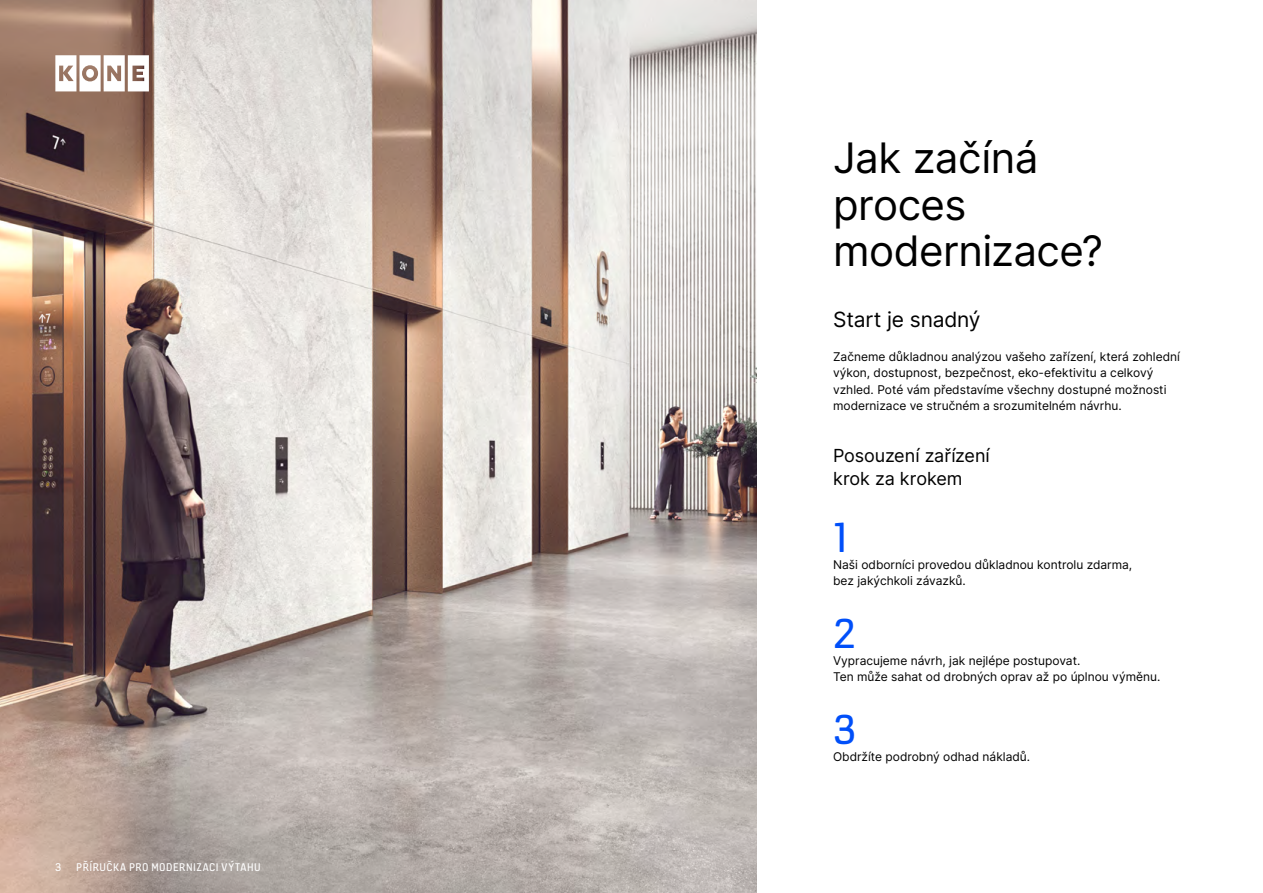
<style>
.page{position:relative;width:1263px;height:893px;background:#fff}
.page>*{position:absolute;margin:0;border:0;box-sizing:border-box;transform-origin:0 0}
.Highlight_numbers{font:45px "KONE Information v 13";color:#004ff9}
.Headline_1{font:42px/46.5px "Inter";letter-spacing:-.01em;color:#000}
.Headline_2{font:21px "Inter";letter-spacing:-.01em;color:#000}
.CZ_Lead_text{font:18px/22.5px "Inter";letter-spacing:-.005em;color:#000}
.CZ_Bodycopy__first_paragraph{font:12px/16.5px "Inter";color:#000}
.t1{font:12px "KONE Information v 13";letter-spacing:.045em;color:#fff}
</style>
<div class="page">
<img style="left:0;top:0;width:757px;height:893px">
<svg style="left:55px;top:55px;width:94px;height:36px"></svg>
<p class="t1" style="left:55px;top:859px;width:207px">3 PŘÍRUČKA PRO MODERNIZACI VÝTAHU</p>
<p class="Headline_1" style="left:833px;top:134px;width:271px">Jak začíná proces modernizace?</p>
<p class="Headline_2" style="left:833px;top:304px;width:149px">Start je snadný</p>
<p class="CZ_Bodycopy__first_paragraph" style="left:833px;top:348px;width:348px">Začneme důkladnou analýzou vašeho zařízení, která zohlední výkon, dostupnost, bezpečnost, eko-efektivitu a celkový vzhled. Poté vám představíme všechny dostupné možnosti modernizace ve stručném a srozumitelném návrhu.</p>
<p class="CZ_Lead_text" style="left:833px;top:444px;width:158px">Posouzení zařízení krok za krokem</p>
<p class="Highlight_numbers" style="left:833px;top:508px;width:17px">1</p>
<p class="CZ_Bodycopy__first_paragraph" style="left:833px;top:556px;width:301px">Naši odborníci provedou důkladnou kontrolu zdarma, bez jakýchkoli závazků.</p>
<p class="Highlight_numbers" style="left:833px;top:604px;width:24px">2</p>
<p class="CZ_Bodycopy__first_paragraph" style="left:833px;top:652px;width:329px">Vypracujeme návrh, jak nejlépe postupovat.<br>Ten může sahat od drobných oprav až po úplnou výměnu.</p>
<p class="Highlight_numbers" style="left:833px;top:700px;width:25px">3</p>
<p class="CZ_Bodycopy__first_paragraph" style="left:833px;top:748px;width:199px">Obdržíte podrobný odhad nákladů.</p>
</div>
